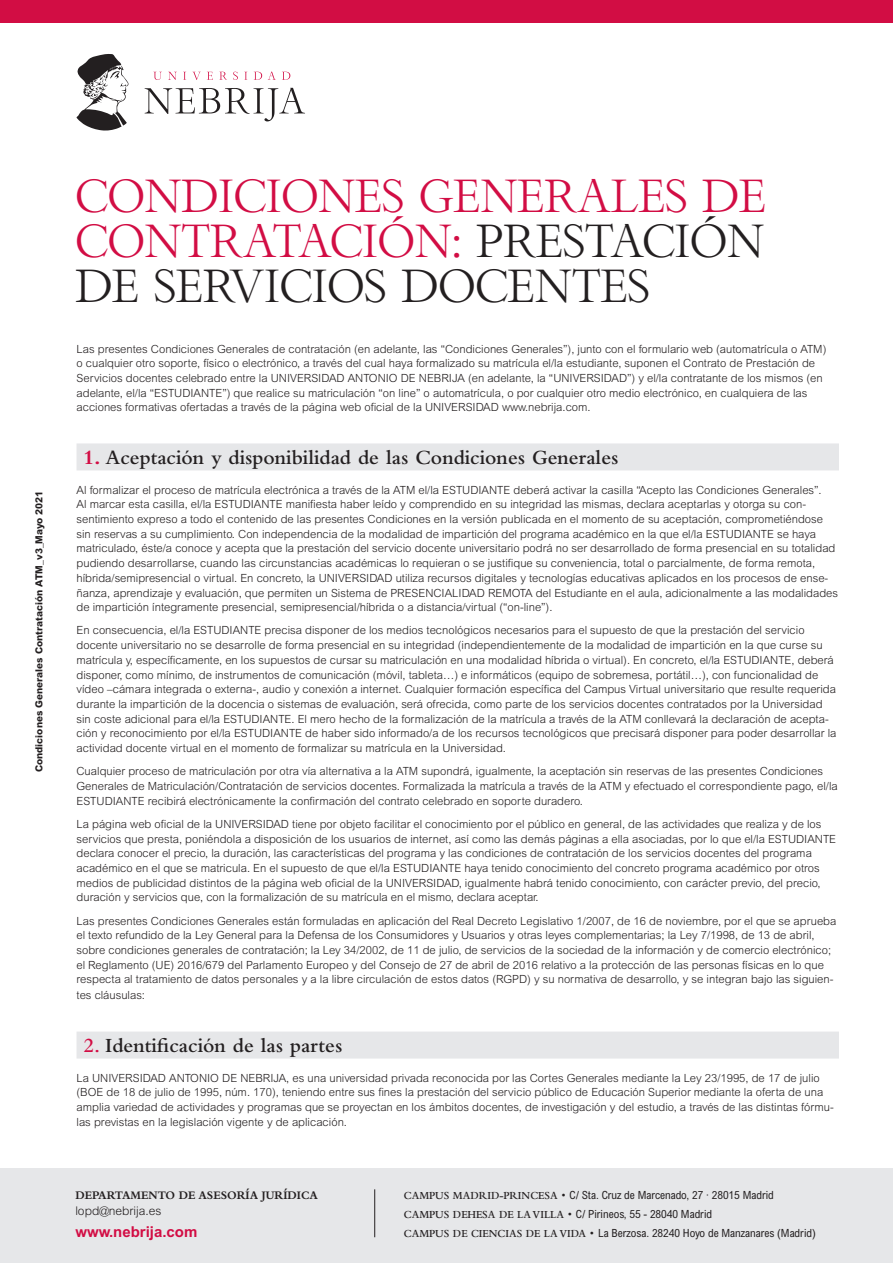
<style>
.page{position:relative;width:893px;height:1263px;background:#fff}
.page>*{position:absolute;margin:0;border:0;box-sizing:border-box;transform-origin:0 0}
.TITULAR{font:45px/45px "Bembo Titling";color:#d20d44;text-align:justify}
.encabezados{font:600 21px "Bembo Std";color:#231f20}
.t1{font:700 15px "Arial MT Pro";color:#d20d44}
.t2{font:700 12px/16.5px "Bembo Std";color:#231f20;scale:.95 1}
.t3{font:300 11.25px/14.7px "Arial MT Pro";color:#231f20}
.t4{font:condensed 11.25px "Arial MT Pro";color:#231f20}
.t5{font:800 9.75px "Arial MT Pro";color:#231f20}
.s1{color:#231f20}
.s2{font-weight:700;color:#d20d44}
.s3{color:#d20d44}
.s4{font-family:"Arial MT Pro";font-weight:300}
.s5{font-family:"Bembo Std";font-weight:600;font-stretch:normal}
.s6{font-weight:300;font-stretch:normal}
</style>
<div class="page">
<div style="left:0;top:0;width:893px;height:22px;background:#d20d44"></div>
<div style="left:0;top:1168px;width:893px;height:95px;background:#e6e7e9"></div>
<hr style="left:374px;top:1189px;width:1px;height:48px;background:#231f20">
<svg style="left:76px;top:54px;width:53px;height:77px"></svg>
<svg style="left:154px;top:72px;width:136px;height:8px"></svg>
<svg style="left:145px;top:88px;width:160px;height:33px"></svg>
<div style="left:77px;top:443px;width:762px;height:27px;background:#e6e7e9"></div>
<div style="left:77px;top:1031px;width:762px;height:27px;background:#e6e7e9"></div>
<p class="t5" style="left:33px;top:772px;width:283px;rotate:-90deg">Condiciones Generales Contratación ATM_v3_Mayo 2021</p>
<p class="TITULAR" style="left:75px;top:173px;width:692px">CONDICIONES GENERALES DE CONTRATACIÓN: <span class="s1">PRESTACIÓN DE SERVICIOS DOCENTES</span></p>
<p class="t3" style="left:77px;top:342px;width:751px">Las presentes Condiciones Generales de contratación (en adelante, las “Condiciones Generales”), junto con el formulario web (automatrícula o ATM) o cualquier otro soporte, físico o electrónico, a través del cual haya formalizado su matrícula el/la estudiante, suponen el Contrato de Prestación de Servicios docentes celebrado entre la UNIVERSIDAD ANTONIO DE NEBRIJA (en adelante, la “UNIVERSIDAD”) y el/la contratante de los mismos (en adelante, el/la “ESTUDIANTE”) que realice su matriculación “on line” o automatrícula, o por cualquier otro medio electrónico, en cualquiera de las acciones formativas ofertadas a través de la página web oficial de la UNIVERSIDAD www.nebrija.com.</p>
<p class="encabezados" style="left:84px;top:446px;width:536px"><span class="s2">1.</span> Aceptación y disponibilidad de las Condiciones Generales</p>
<p class="t3" style="left:77px;top:483px;width:763px">Al formalizar el proceso de matrícula electrónica a través de la ATM el/la ESTUDIANTE deberá activar la casilla “Acepto las Condiciones Generales”.<br>Al marcar esta casilla, el/la ESTUDIANTE manifiesta haber leído y comprendido en su integridad las mismas, declara aceptarlas y otorga su con&shy;sentimiento expreso a todo el contenido de las presentes Condiciones en la versión publicada en el momento de su aceptación, comprometiéndose sin reservas a su cumplimiento. Con independencia de la modalidad de impartición del programa académico en la que el/la ESTUDIANTE se haya matriculado, éste/a conoce y acepta que la prestación del servicio docente universitario podrá no ser desarrollado de forma presencial en su totalidad pudiendo desarrollarse, cuando las circunstancias académicas lo requieran o se justifique su conveniencia, total o parcialmente, de forma remota, híbrida/semipresencial o virtual. En concreto, la UNIVERSIDAD utiliza recursos digitales y tecnologías educativas aplicados en los procesos de ense&shy;ñanza, aprendizaje y evaluación, que permiten un Sistema de PRESENCIALIDAD REMOTA del Estudiante en el aula, adicionalmente a las modalidades de impartición íntegramente presencial, semipresencial/híbrida o a distancia/virtual (“on-line”).</p>
<p class="t3" style="left:77px;top:623px;width:761px">En consecuencia, el/la ESTUDIANTE precisa disponer de los medios tecnológicos necesarios para el supuesto de que la prestación del servicio docente universitario no se desarrolle de forma presencial en su integridad (independientemente de la modalidad de impartición en la que curse su matrícula y, específicamente, en los supuestos de cursar su matriculación en una modalidad híbrida o virtual). En concreto, el/la ESTUDIANTE, deberá disponer, como mínimo, de instrumentos de comunicación (móvil, tableta…) e informáticos (equipo de sobremesa, portátil…), con funcionalidad de vídeo –cámara integrada o externa-, audio y conexión a internet. Cualquier formación específica del Campus Virtual universitario que resulte requerida durante la impartición de la docencia o sistemas de evaluación, será ofrecida, como parte de los servicios docentes contratados por la Universidad sin coste adicional para el/la ESTUDIANTE. El mero hecho de la formalización de la matrícula a través de la ATM conllevará la declaración de acepta&shy;ción y reconocimiento por el/la ESTUDIANTE de haber sido informado/a de los recursos tecnológicos que precisará disponer para poder desarrollar la actividad docente virtual en el momento de formalizar su matrícula en la Universidad.</p>
<p class="t3" style="left:77px;top:764px;width:763px">Cualquier proceso de matriculación por otra vía alternativa a la ATM supondrá, igualmente, la aceptación sin reservas de las presentes Condiciones<br>Generales de Matriculación/Contratación de servicios docentes. Formalizada la matrícula a través de la ATM y efectuado el correspondiente pago, el/la<br>ESTUDIANTE recibirá electrónicamente la confirmación del contrato celebrado en soporte duradero.</p>
<p class="t3" style="left:77px;top:817px;width:761px">La página web oficial de la UNIVERSIDAD tiene por objeto facilitar el conocimiento por el público en general, de las actividades que realiza y de los servicios que presta, poniéndola a disposición de los usuarios de internet, así como las demás páginas a ella asociadas, por lo que el/la ESTUDIANTE declara conocer el precio, la duración, las características del programa y las condiciones de contratación de los servicios docentes del programa académico en el que se matricula. En el supuesto de que el/la ESTUDIANTE haya tenido conocimiento del concreto programa académico por otros medios de publicidad distintos de la página web oficial de la UNIVERSIDAD, igualmente habrá tenido conocimiento, con carácter previo, del precio, duración y servicios que, con la formalización de su matrícula en el mismo, declara aceptar.</p>
<p class="t3" style="left:77px;top:913px;width:761px">Las presentes Condiciones Generales están formuladas en aplicación del Real Decreto Legislativo 1/2007, de 16 de noviembre, por el que se aprueba el texto refundido de la Ley General para la Defensa de los Consumidores y Usuarios y otras leyes complementarias; la Ley 7/1998, de 13 de abril, sobre condiciones generales de contratación; la Ley 34/2002, de 11 de julio, de servicios de la sociedad de la información y de comercio electrónico; el Reglamento (UE) 2016/679 del Parlamento Europeo y del Consejo de 27 de abril de 2016 relativo a la protección de las personas físicas en lo que respecta al tratamiento de datos personales y a la libre circulación de estos datos (RGPD) y su normativa de desarrollo, y se integran bajo las siguien&shy;tes cláusulas:</p>
<p class="encabezados" style="left:84px;top:1034px;width:260px"><span class="s3">2.</span> Identificación de las partes</p>
<p class="t3" style="left:77px;top:1071px;width:759px">La UNIVERSIDAD ANTONIO DE NEBRIJA, es una universidad privada reconocida por las Cortes Generales mediante la Ley 23/1995, de 17 de julio (BOE de 18 de julio de 1995, núm. 170), teniendo entre sus fines la prestación del servicio público de Educación Superior mediante la oferta de una amplia variedad de actividades y programas que se proyectan en los ámbitos docentes, de investigación y del estudio, a través de las distintas fórmu&shy;las previstas en la legislación vigente y de aplicación.</p>
<p class="t2" style="left:75px;top:1186px;width:257px">DEPARTAMENTO DE ASESORÍA JURÍDICA <span class="s4">lopd@nebrija.es</span></p>
<p class="t1" style="left:75px;top:1223px;width:124px">www.nebrija.com</p>
<p class="t4" style="left:404px;top:1188px;width:371px"><span class="s5">CAMPUS MADRID-PRINCESA</span> <span class="s6">•</span> C/ Sta. Cruz de Marcenado, 27 · 28015 Madrid</p>
<p class="t4" style="left:404px;top:1207px;width:310px"><span class="s5">CAMPUS DEHESA DE LA VILLA</span> <span class="s6">•</span> C/ Pirineos, 55 - 28040 Madrid</p>
<p class="t4" style="left:404px;top:1226px;width:413px"><span class="s5">CAMPUS DE CIENCIAS DE LA VIDA</span> <span class="s6">•</span> La Berzosa. 28240 Hoyo de Manzanares (Madrid)</p>
</div>
